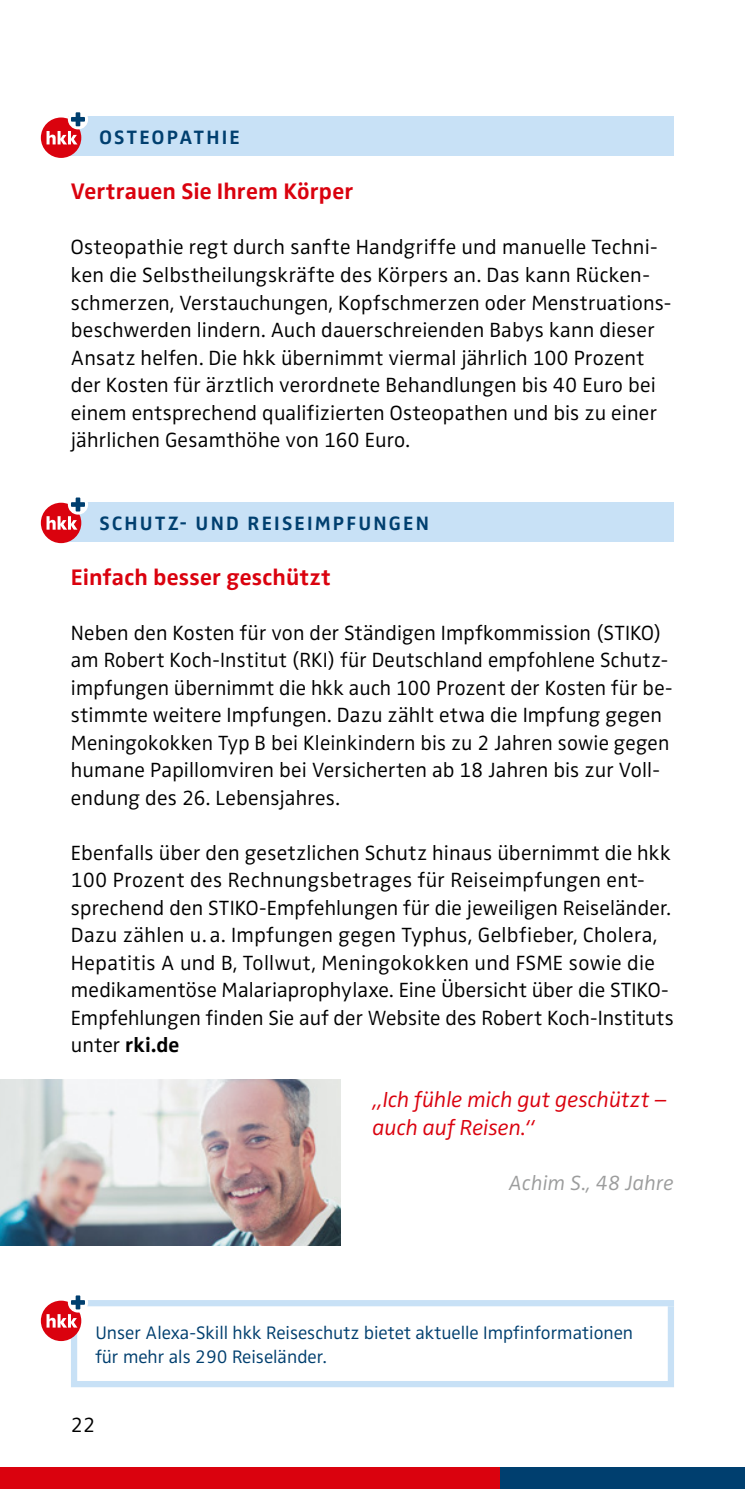
<style>
.page{position:relative;width:745px;height:1489px;background:#fff}
.page>*{position:absolute;margin:0;border:0;box-sizing:border-box;transform-origin:0 0}
.Subline{font:700 23.25px "Zwo Pro";letter-spacing:.01em;color:#da020e}
.Zitate_klein{font:italic 300 22.5px "Zwo Pro";letter-spacing:-.005em;color:#da020e}
.Copy{font:300 21.25px/27.5px "Zwo Pro";letter-spacing:.01em;color:#000}
.Zitat_Absender{font:italic 300 21.25px "Zwo Pro";letter-spacing:.005em;color:#9c9d9d}
.Unter-Rubrik{font:700 20px "Zwo Pro";letter-spacing:.11em;color:#003f6f}
.Infobox___Copy_blau{font:300 18.75px/23.8px "Zwo Pro";color:#003f6f}
.s1{font-weight:700}
</style>
<div class="page">
<div style="left:69px;top:117px;width:604px;height:39px;background:#c8e1f6"></div>
<div style="left:41px;top:117px;width:40px;height:41px;background:#da020e;border-radius:50%"></div>
<div style="left:68px;top:109px;width:20px;height:20px;background:#fff;border-radius:50%"></div>
<svg style="left:46px;top:112px;width:39px;height:32px"></svg>
<div style="left:69px;top:502px;width:604px;height:39px;background:#c8e1f6"></div>
<div style="left:41px;top:502px;width:40px;height:41px;background:#da020e;border-radius:50%"></div>
<div style="left:68px;top:494px;width:20px;height:20px;background:#fff;border-radius:50%"></div>
<svg style="left:46px;top:497px;width:39px;height:32px"></svg>
<div style="left:0;top:1467px;width:499px;height:21px;background:#da020e"></div>
<div style="left:499px;top:1467px;width:245px;height:21px;background:#003f6f"></div>
<img style="left:0;top:1079px;width:340px;height:165px">
<div style="left:71px;top:1299px;width:602px;height:7px;background:#c8e1f6"></div>
<div style="left:71px;top:1306px;width:6px;height:74px;background:#c8e1f6"></div>
<div style="left:667px;top:1306px;width:6px;height:74px;background:#c8e1f6"></div>
<div style="left:71px;top:1380px;width:602px;height:6px;background:#c8e1f6"></div>
<div style="left:41px;top:1300px;width:40px;height:40px;background:#da020e;border-radius:50%"></div>
<div style="left:68px;top:1292px;width:20px;height:20px;background:#fff;border-radius:50%"></div>
<svg style="left:46px;top:1295px;width:39px;height:32px"></svg>
<p class="Unter-Rubrik" style="left:99px;top:122px;width:142px">OSTEOPATHIE</p>
<p class="Subline" style="left:71px;top:174px;width:283px">Vertrauen Sie Ihrem Körper</p>
<p class="Copy" style="left:71px;top:232px;width:601px">Osteopathie regt durch sanfte Handgriffe und manuelle Techni&shy;ken die Selbstheilungskräfte des Körpers an. Das kann Rücken&shy;schmerzen, Verstauchungen, Kopfschmerzen oder Menstruations&shy;beschwerden lindern. Auch dauerschreienden Babys kann dieser Ansatz helfen. Die hkk übernimmt viermal jährlich 100 Prozent der Kosten für ärztlich verordnete Behandlungen bis 40 Euro bei einem entsprechend qualifizierten Osteopathen und bis zu einer jährlichen Gesamthöhe von 160 Euro.</p>
<p class="Unter-Rubrik" style="left:99px;top:507px;width:331px">SCHUTZ- UND REISEIMPFUNGEN</p>
<p class="Subline" style="left:71px;top:559px;width:261px">Einfach besser geschützt</p>
<p class="Copy" style="left:71px;top:617px;width:602px">Neben den Kosten für von der Ständigen Impfkommission (STIKO) am Robert Koch-Institut (RKI) für Deutschland empfohlene Schutz&shy;impfungen übernimmt die hkk auch 100 Prozent der Kosten für be&shy;stimmte weitere Impfungen. Dazu zählt etwa die Impfung gegen Meningokokken Typ B bei Kleinkindern bis zu 2 Jahren sowie gegen humane Papillomviren bei Versicherten ab 18 Jahren bis zur Voll&shy;endung des 26. Lebensjahres.</p>
<p class="Copy" style="left:71px;top:837px;width:604px">Ebenfalls über den gesetzlichen Schutz hinaus übernimmt die hkk 100 Prozent des Rechnungsbetrages für Reiseimpfungen ent&shy;sprechend den STIKO-Empfehlungen für die jeweiligen Reiseländer.<br>Dazu zählen u. a. Impfungen gegen Typhus, Gelbfieber, Cholera, Hepatitis A und B, Tollwut, Meningokokken und FSME sowie die medikamentöse Malariaprophylaxe. Eine Übersicht über die STIKO-Empfehlungen finden Sie auf der Website des Robert Koch-Instituts unter <span class="s1">rki.de</span></p>
<p class="Zitate_klein" style="left:372px;top:1082px;width:296px">„Ich fühle mich gut geschützt –</p>
<p class="Zitate_klein" style="left:372px;top:1110px;width:164px">auch auf Reisen.“</p>
<p class="Zitat_Absender" style="left:508px;top:1166px;width:166px">Achim S., 48 Jahre</p>
<p class="Infobox___Copy_blau" style="left:95px;top:1319px;width:539px">Unser Alexa-Skill hkk Reiseschutz bietet aktuelle Impfinformationen für mehr als 290 Reiseländer.</p>
<p class="Copy" style="left:71px;top:1409px;width:26px">22</p>
</div>
